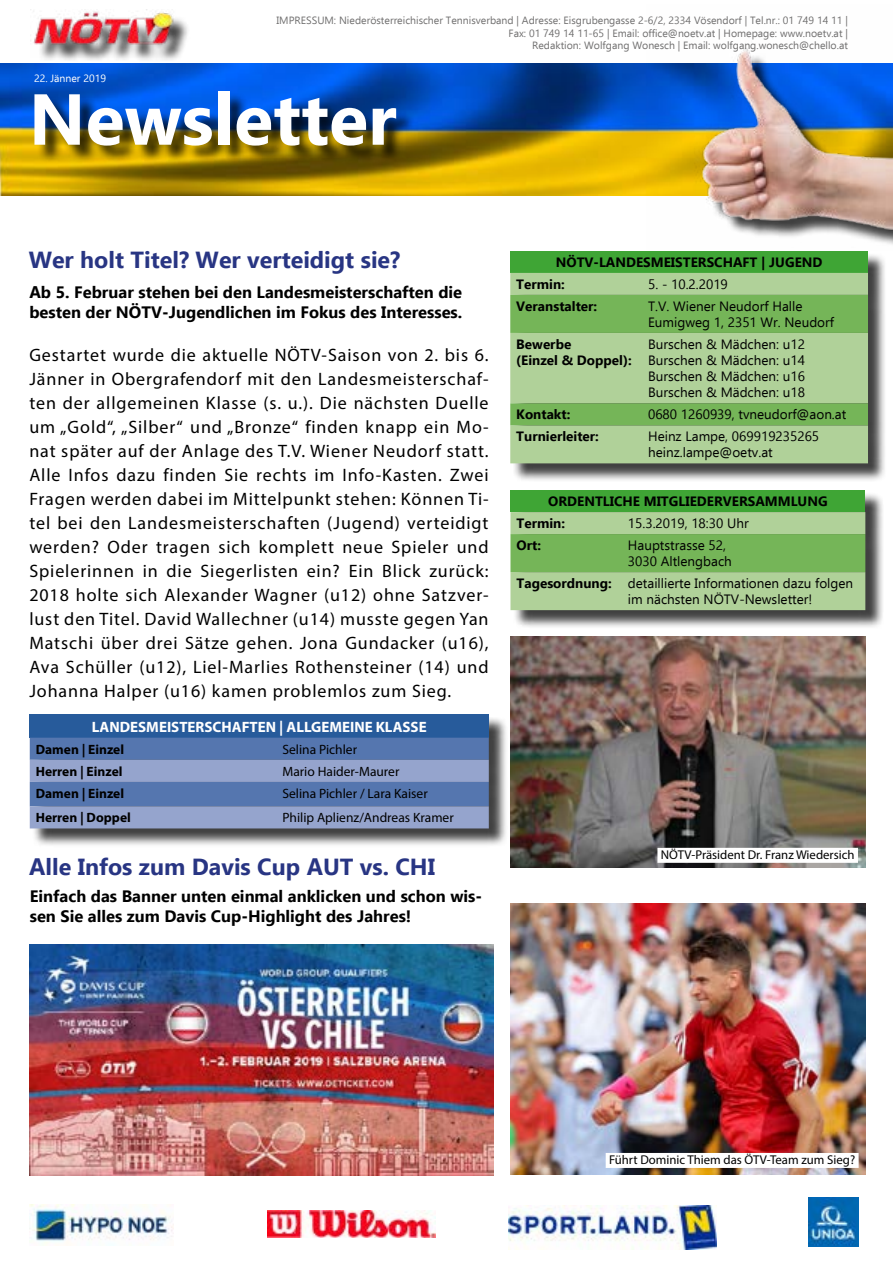
<style>
.page{position:relative;width:893px;height:1263px;background:#fff}
.page>*{position:absolute;margin:0;border:0;box-sizing:border-box;transform-origin:0 0}
.t1{font:700 72px "Ebrima";color:#fff}
.t2{font:700 23.25px "Ebrima";color:#283583}
.t3{font:18px/24px "Myriad Pro";letter-spacing:.05em;color:#000;text-align:justify}
.t4{font:700 16.5px/19.8px "Ebrima";color:#000}
.t5{font:700 15px "Myriad Pro";color:#fff}
.t6{font:13.5px/16.2px "Ebrima";color:#000}
.t7{font:700 13.5px/22px "Ebrima";color:#000}
.t8{font:13.5px "Myriad Pro";color:#000}
.t9{font:700 13.5px "Myriad Pro";color:#000}
.t10{font:12.75px "Myriad Pro";color:#000}
.t11{font:10.5px/12.6px "Ebrima";color:#706f6f;text-align:right}
.t12{font:10.5px "Ebrima";color:#fff}
.s1{font-weight:700}
</style>
<div class="page">
<img style="left:0;top:64px;width:647px;height:131px">
<div style="left:38px;top:15px;width:153px;height:47px;background:#000;opacity:.75"></div>
<img style="left:33px;top:11px;width:143px;height:47px">
<img style="left:268px;top:1210px;width:167px;height:27px">
<img style="left:508px;top:1205px;width:208px;height:45px">
<img style="left:809px;top:1197px;width:50px;height:49px">
<div style="left:32px;top:717px;width:476px;height:130px;background:#000;opacity:.75"></div>
<div style="left:30px;top:714px;width:459px;height:24px;background:#275b9b"></div>
<svg style="left:30px;top:738px;width:459px;height:90px"></svg>
<div style="left:37px;top:94px;width:378px;height:69px;background:#000;opacity:.75"></div>
<img style="left:30px;top:1205px;width:144px;height:39px">
<div style="left:513px;top:493px;width:370px;height:136px;background:#000;opacity:.75"></div>
<div style="left:510px;top:490px;width:355px;height:22px;background:#3fa535"></div>
<svg style="left:510px;top:512px;width:355px;height:98px"></svg>
<div style="left:513px;top:253px;width:373px;height:228px;background:#000;opacity:.75"></div>
<div style="left:510px;top:251px;width:358px;height:22px;background:#3fa535"></div>
<div style="left:510px;top:273px;width:358px;height:190px;background:#b0d199"></div>
<svg style="left:510px;top:295px;width:358px;height:130px;fill:#b0d199"></svg>
<img style="left:510px;top:637px;width:355px;height:231px">
<img style="left:30px;top:944px;width:463px;height:232px">
<img style="left:647px;top:48px;width:246px;height:197px">
<img style="left:510px;top:904px;width:355px;height:271px">
<div style="left:657px;top:848px;width:201px;height:15px;background:#fff"></div>
<div style="left:606px;top:1153px;width:253px;height:15px;background:#fff"></div>
<p class="t11" style="left:276px;top:14px;width:573px">IMPRESSUM: Niederösterreichischer Tennisverband | Adresse: Eisgrubengasse 2-6/2, 2334 Vösendorf | Tel.nr.: 01 749 14 11 |<br>Fax: 01 749 14 11-65 | Email: office@noetv.at | Homepage: www.noetv.at |<br>Redaktion: Wolfgang Wonesch | Email: wolfgang.wonesch@chello.at</p>
<p class="t12" style="left:34px;top:70px;width:74px">22. Jänner 2019</p>
<h1 class="t1" style="left:29px;top:66px;width:369px">Newsletter</h1>
<p class="t2" style="left:29px;top:243px;width:373px">Wer holt Titel? Wer verteidigt sie?</p>
<p class="t4" style="left:29px;top:281px;width:435px">Ab 5. Februar stehen bei den Landesmeisterschaften die besten der NÖTV-Jugendlichen im Fokus des Interesses.</p>
<p class="t3" style="left:29px;top:342px;width:461px">Gestartet wurde die aktuelle NÖTV-Saison von 2. bis 6.<br>Jänner in Obergrafendorf mit den Landesmeisterschaf&shy;ten der allgemeinen Klasse (s. u.). Die nächsten Duelle um „Gold“, „Silber“ und „Bronze“ finden knapp ein Mo&shy;nat später auf der Anlage des T.V. Wiener Neudorf statt.<br>Alle Infos dazu finden Sie rechts im Info-Kasten. Zwei Fragen werden dabei im Mittelpunkt stehen: Können Ti&shy;tel bei den Landesmeisterschaften (Jugend) verteidigt werden? Oder tragen sich komplett neue Spieler und Spielerinnen in die Siegerlisten ein? Ein Blick zurück:<br>2018 holte sich Alexander Wagner (u12) ohne Satzver&shy;lust den Titel. David Wallechner (u14) musste gegen Yan Matschi über drei Sätze gehen. Jona Gundacker (u16), Ava Schüller (u12), Liel-Marlies Rothensteiner (14) und Johanna Halper (u16) kamen problemlos zum Sieg.</p>
<p class="t5" style="left:92px;top:717px;width:336px">LANDESMEISTERSCHAFTEN | ALLGEMEINE KLASSE</p>
<p class="t9" style="left:36px;top:740px;width:90px">Damen | Einzel</p>
<p class="t8" style="left:282px;top:741px;width:76px">Selina Pichler</p>
<p class="t9" style="left:36px;top:762px;width:88px">Herren | Einzel</p>
<p class="t8" style="left:282px;top:763px;width:119px">Mario Haider-Maurer</p>
<p class="t9" style="left:36px;top:785px;width:90px">Damen | Einzel</p>
<p class="t8" style="left:282px;top:785px;width:147px">Selina Pichler / Lara Kaiser</p>
<p class="t9" style="left:36px;top:809px;width:97px">Herren | Doppel</p>
<p class="t8" style="left:282px;top:810px;width:173px">Philip Aplienz/Andreas Kramer</p>
<p class="t2" style="left:29px;top:849px;width:407px">Alle Infos zum Davis Cup AUT vs. CHI</p>
<p class="t4" style="left:30px;top:886px;width:454px">Einfach das Banner unten einmal anklicken und schon wis&shy;sen Sie alles zum Davis Cup-Highlight des Jahres!</p>
<p class="t7" style="left:516px;top:251px;width:308px;text-indent:40px">NÖTV-LANDESMEISTERSCHAFT | JUGEND<br>Termin:</p>
<p class="t6" style="left:648px;top:276px;width:81px">5. - 10.2.2019</p>
<p class="t7" style="left:516px;top:295px;width:82px">Veranstalter:</p>
<p class="t6" style="left:648px;top:298px;width:188px">T.V. Wiener Neudorf Halle<br>Eumigweg 1, 2351 Wr. Neudorf</p>
<p class="t7" style="left:516px;top:336px;width:117px;line-height:16.2px">Bewerbe<br>(Einzel &amp; Doppel):</p>
<p class="t6" style="left:648px;top:336px;width:158px;text-align:justify">Burschen &amp; Mädchen: u12<br>Burschen &amp; Mädchen: u14<br>Burschen &amp; Mädchen: u16<br>Burschen &amp; Mädchen: u18</p>
<p class="t7" style="left:516px;top:403px;width:56px">Kontakt:</p>
<p class="t6" style="left:648px;top:406px;width:200px">0680 1260939, tvneudorf@aon.at</p>
<p class="t7" style="left:516px;top:425px;width:84px">Turnierleiter:</p>
<p class="t6" style="left:648px;top:428px;width:173px">Heinz Lampe, 069919235265 heinz.lampe@oetv.at</p>
<p class="t7" style="left:516px;top:490px;width:313px;text-indent:32px">ORDENTLICHE MITGLIEDERVERSAMMLUNG<br>Termin:</p>
<p class="t6" style="left:628px;top:515px;width:122px">15.3.2019, 18:30 Uhr</p>
<p class="t7" style="left:516px;top:534px;width:26px">Ort:</p>
<p class="t6" style="left:628px;top:537px;width:105px">Hauptstrasse 52,<br>3030 Altlengbach</p>
<p class="t6" style="left:628px;top:575px;width:227px;text-indent:-111px"><span class="s1">Tagesordnung:</span> detaillierte Informationen dazu folgen im nächsten NÖTV-Newsletter!</p>
<p class="t10" style="left:661px;top:847px;width:195px">NÖTV-Präsident Dr. Franz Wiedersich</p>
<p class="t10" style="left:609px;top:1152px;width:248px">Führt Dominic Thiem das ÖTV-Team zum Sieg?</p>
</div>
